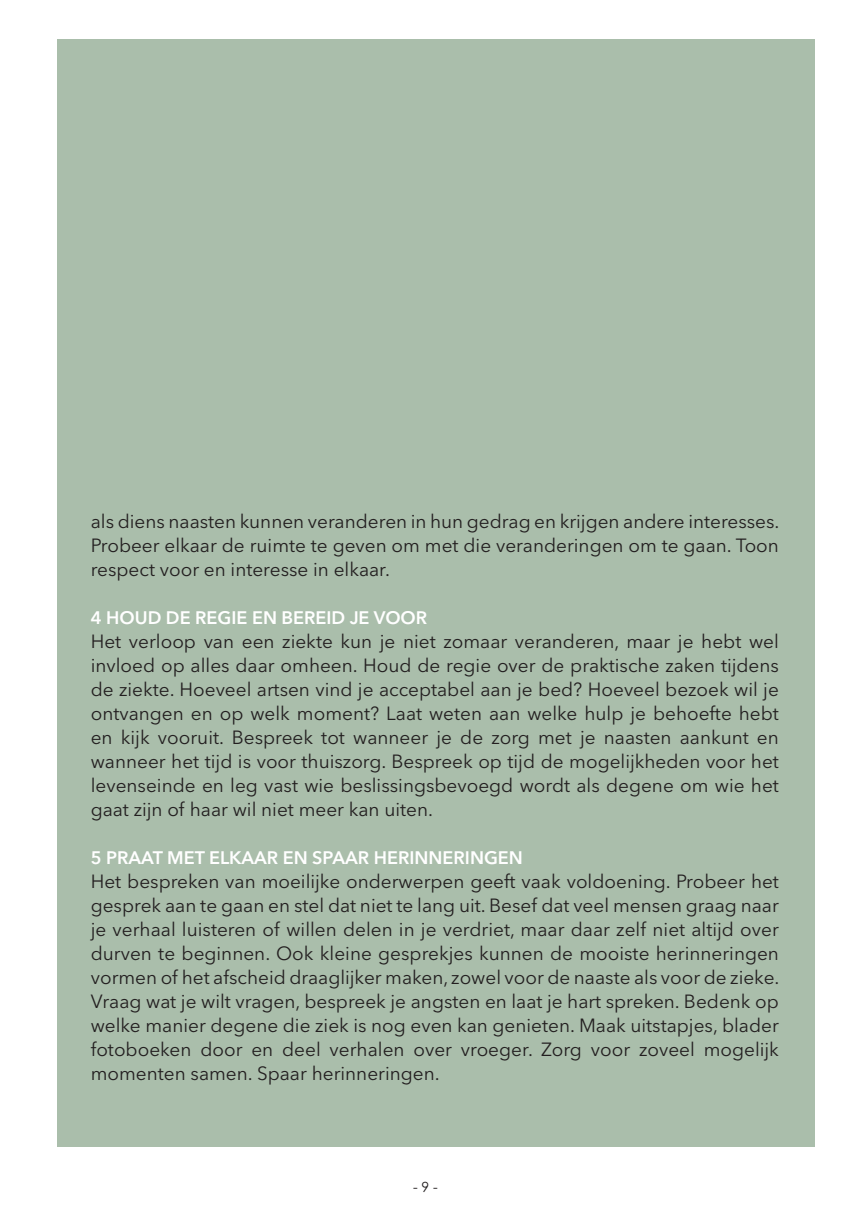
<style>
.page{position:relative;width:851px;height:1219px;background:#fff}
.page>*{position:absolute;margin:0;border:0;box-sizing:border-box;transform-origin:0 0}
.t1{font:19px/24px "Wrlhmr Avenir Next LT Pro";color:#231f20;text-align:justify}
.t2{font:600 18px "Vfrkym Avenir Next LT Pro";color:#fff}
.t3{font:14px "Khgxcs Century Gothic";color:#231f20}
</style>
<div class="page">
<div style="left:57px;top:40px;width:757px;height:1107px;background:#aabeab"></div>
<p class="t1" style="left:91px;top:511px;width:690px">als diens naasten kunnen veranderen in hun gedrag en krijgen andere interesses.<br>Probeer elkaar de ruimte te geven om met die veranderingen om te gaan. Toon respect voor en interesse in elkaar.</p>
<p class="t2" style="left:91px;top:607px;width:338px">4 HOUD DE REGIE EN BEREID JE VOOR</p>
<p class="t1" style="left:91px;top:631px;width:689px">Het verloop van een ziekte kun je niet zomaar veranderen, maar je hebt wel invloed op alles daar omheen. Houd de regie over de praktische zaken tijdens de ziekte. Hoeveel artsen vind je acceptabel aan je bed? Hoeveel bezoek wil je ontvangen en op welk moment? Laat weten aan welke hulp je behoefte hebt en kijk vooruit. Bespreek tot wanneer je de zorg met je naasten aankunt en wanneer het tijd is voor thuiszorg. Bespreek op tijd de mogelijkheden voor het levenseinde en leg vast wie beslissingsbevoegd wordt als degene om wie het gaat zijn of haar wil niet meer kan uiten.</p>
<p class="t2" style="left:91px;top:847px;width:433px">5 PRAAT MET ELKAAR EN SPAAR HERINNERINGEN</p>
<p class="t1" style="left:91px;top:871px;width:690px">Het bespreken van moeilijke onderwerpen geeft vaak voldoening. Probeer het gesprek aan te gaan en stel dat niet te lang uit. Besef dat veel mensen graag naar je verhaal luisteren of willen delen in je verdriet, maar daar zelf niet altijd over durven te beginnen. Ook kleine gesprekjes kunnen de mooiste herinneringen vormen of het afscheid draaglijker maken, zowel voor de naaste als voor de zieke.<br>Vraag wat je wilt vragen, bespreek je angsten en laat je hart spreken. Bedenk op welke manier degene die ziek is nog even kan genieten. Maak uitstapjes, blader fotoboeken door en deel verhalen over vroeger. Zorg voor zoveel mogelijk momenten samen. Spaar herinneringen.</p>
<p class="t3" style="left:413px;top:1178px;width:26px">- 9 -</p>
</div>
